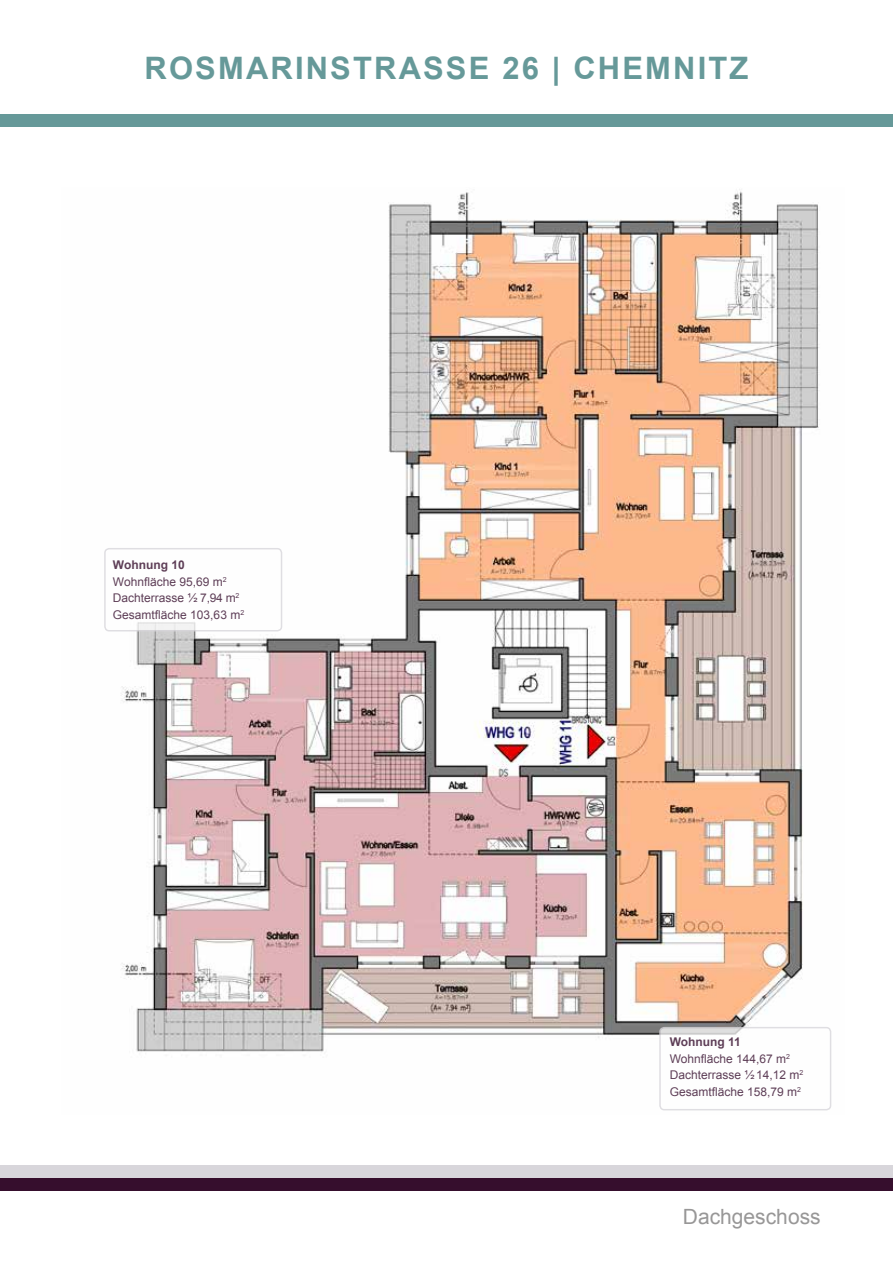
<style>
.page{position:relative;width:893px;height:1263px;background:#fff}
.page>*{position:absolute;margin:0;border:0;box-sizing:border-box;transform-origin:0 0}
.t1{font:700 30.9px "Arial";letter-spacing:.07em;color:#699}
.t2{font:21px "Arial";color:#989797}
.t3{font:12px/16.5px "Arial";color:#360e2d}
.s1{font-weight:700}
</style>
<div class="page">
<div style="left:0;top:1165px;width:893px;height:26px;background:#d8d6db"></div>
<div style="left:0;top:114px;width:893px;height:13px;background:#699"></div>
<div style="left:0;top:1178px;width:893px;height:13px;background:#360e2d"></div>
<img style="left:108px;top:189px;width:724px;height:922px">
<div style="left:660px;top:1028px;width:171px;height:82px;background:#fff;border-radius:4px"></div>
<div style="left:659px;top:1027px;width:172px;height:83px;border:2px solid #d8d6db;border-radius:4px"></div>
<div style="left:105px;top:549px;width:176px;height:82px;background:#fff;border-radius:4px"></div>
<div style="left:104px;top:548px;width:178px;height:83px;border:2px solid #d8d6db;border-radius:4px"></div>
<h1 class="t1" style="left:145px;top:47px;width:605px">ROSMARINSTRASSE 26 | CHEMNITZ</h1>
<p class="t3" style="left:113px;top:557px;width:133px"><span class="s1">Wohnung 10<br></span>Wohnfläche 95,69 m<sup>2<br></sup>Dachterrasse ½ 7,94 m<sup>2<br></sup>Gesamtfläche 103,63 m<sup>2</sup></p>
<p class="t3" style="left:670px;top:1034px;width:135px"><span class="s1">Wohnung 11<br></span>Wohnfläche 144,67 m<sup>2<br></sup>Dachterrasse ½ 14,12 m<sup>2<br></sup>Gesamtfläche 158,79 m<sup>2</sup></p>
<h2 class="t2" style="left:683px;top:1203px;width:139px">Dachgeschoss</h2>
</div>
